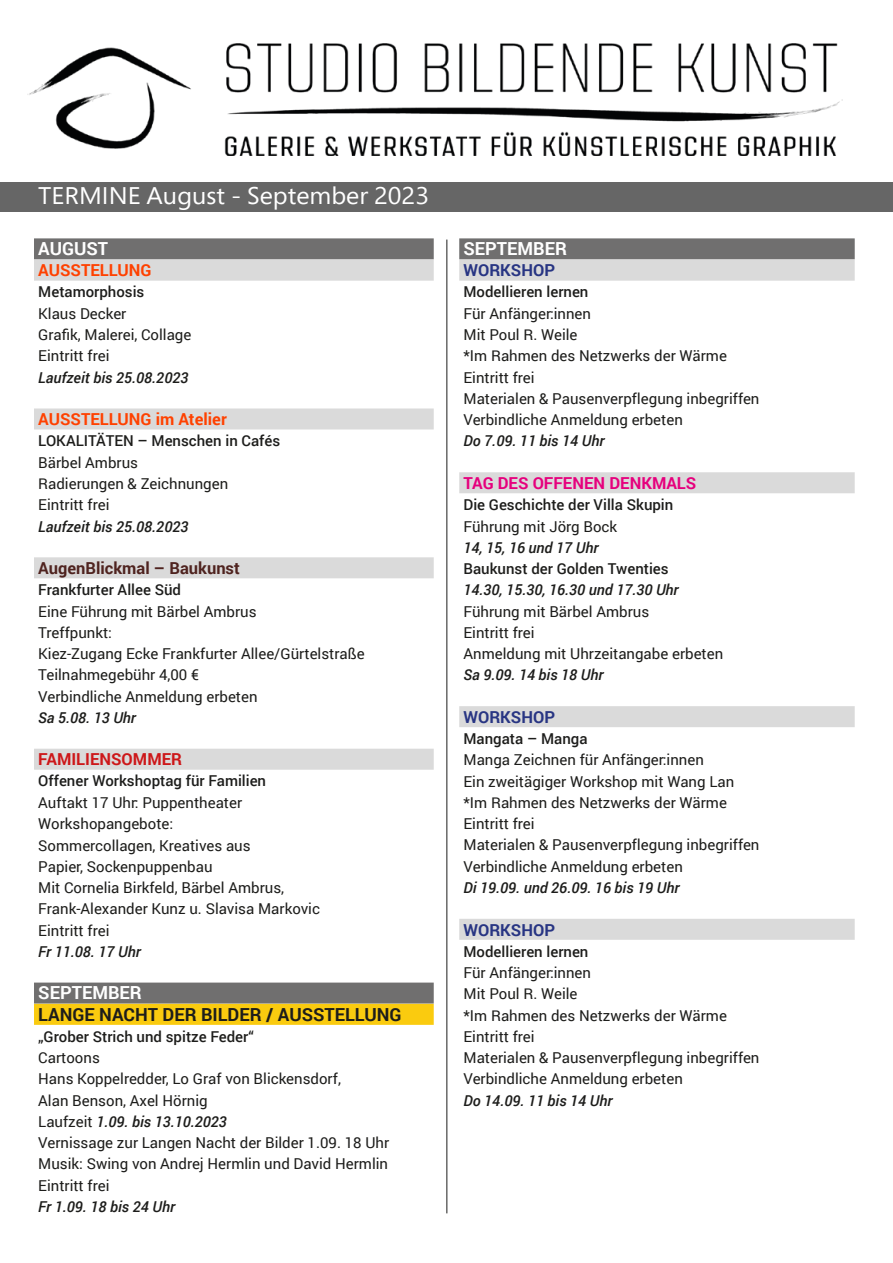
<style>
.page{position:relative;width:893px;height:1263px;background:#fff}
.page>*{position:absolute;margin:0;border:0;box-sizing:border-box;transform-origin:0 0}
.t1{font:24px "Segoe Pro";color:#fff;scale:1.06 1}
.t2{font:700 18px "Roboto";color:#1d1d1b}
.t3{font:700 18px "Roboto";color:#fff}
.t4{font:700 16.5px "Roboto";color:#ff4100}
.t5{font:700 16.5px "Roboto";color:#283583}
.t6{font:700 16.5px "Roboto";color:#4f231f}
.t7{font:700 16.5px "Roboto";color:#e6007d}
.t8{font:700 16.5px "Roboto";color:#cd1719}
.t9{font:15px/21.3px "Roboto";color:#1d1d1b}
.t10{font:500 15px "Roboto";color:#1d1d1b}
.t11{font:italic 500 15px "Roboto";color:#1d1d1b}
.s1{font-weight:500;font-style:italic}
</style>
<div class="page">
<div style="left:0;top:182px;width:893px;height:30px;background:#666"></div>
<img style="left:28px;top:44px;width:815px;height:111px">
<div style="left:34px;top:238px;width:400px;height:21px;background:#706f6f"></div>
<div style="left:34px;top:260px;width:400px;height:21px;background:#dadada"></div>
<div style="left:34px;top:408px;width:400px;height:21px;background:#dadada"></div>
<div style="left:34px;top:557px;width:400px;height:21px;background:#dadada"></div>
<div style="left:34px;top:749px;width:400px;height:21px;background:#dadada"></div>
<div style="left:34px;top:982px;width:400px;height:21px;background:#706f6f"></div>
<div style="left:34px;top:1004px;width:400px;height:21px;background:#facb0f"></div>
<div style="left:459px;top:238px;width:396px;height:21px;background:#706f6f"></div>
<div style="left:459px;top:260px;width:396px;height:21px;background:#dadada"></div>
<div style="left:459px;top:472px;width:396px;height:21px;background:#dadada"></div>
<div style="left:459px;top:706px;width:396px;height:21px;background:#dadada"></div>
<div style="left:459px;top:919px;width:396px;height:21px;background:#dadada"></div>
<hr style="left:446px;top:240px;width:1px;height:973px;background:#1d1d1b">
<h1 class="t1" style="left:38px;top:179px;width:370px">TERMINE August - September 2023</h1>
<p class="t3" style="left:38px;top:236px;width:71px">AUGUST</p>
<p class="t4" style="left:38px;top:259px;width:115px">AUSSTELLUNG</p>
<p class="t10" style="left:38px;top:281px;width:108px">Metamorphosis</p>
<p class="t9" style="left:38px;top:302px;width:155px">Klaus Decker<br>Grafik, Malerei, Collage<br>Eintritt frei</p>
<p class="t11" style="left:38px;top:367px;width:152px">Laufzeit bis 25.08.2023</p>
<p class="t4" style="left:38px;top:408px;width:190px">AUSSTELLUNG im Atelier</p>
<p class="t10" style="left:38px;top:430px;width:243px">LOKALITÄTEN – Menschen in Cafés</p>
<p class="t9" style="left:38px;top:451px;width:191px">Bärbel Ambrus<br>Radierungen &amp; Zeichnungen<br>Eintritt frei</p>
<p class="t11" style="left:38px;top:516px;width:152px">Laufzeit bis 25.08.2023</p>
<p class="t6" style="left:38px;top:557px;width:203px">AugenBlickmal – Baukunst</p>
<p class="t10" style="left:38px;top:579px;width:144px">Frankfurter Allee Süd</p>
<p class="t9" style="left:38px;top:600px;width:328px">Eine Führung mit Bärbel Ambrus<br>Treffpunkt:<br>Kiez-Zugang Ecke Frankfurter Allee/Gürtelstraße<br>Teilnahmegebühr 4,00 €<br>Verbindliche Anmeldung erbeten</p>
<p class="t11" style="left:38px;top:707px;width:99px">Sa 5.08. 13 Uhr</p>
<p class="t8" style="left:38px;top:748px;width:145px">FAMILIENSOMMER</p>
<p class="t10" style="left:38px;top:770px;width:229px">Offener Workshoptag für Familien</p>
<p class="t9" style="left:38px;top:791px;width:283px">Auftakt 17 Uhr: Puppentheater<br>Workshopangebote:<br>Sommercollagen, Kreatives aus<br>Papier, Sockenpuppenbau<br>Mit Cornelia Birkfeld, Bärbel Ambrus,<br>Frank-Alexander Kunz u. Slavisa Markovic<br>Eintritt frei</p>
<p class="t11" style="left:38px;top:941px;width:104px">Fr 11.08. 17 Uhr</p>
<p class="t3" style="left:38px;top:980px;width:105px">SEPTEMBER</p>
<p class="t2" style="left:38px;top:1001px;width:365px">LANGE NACHT DER BILDER / AUSSTELLUNG</p>
<p class="t10" style="left:38px;top:1026px;width:217px">„Grober Strich und spitze Feder“</p>
<p class="t9" style="left:38px;top:1046px;width:352px">Cartoons<br>Hans Koppelredder, Lo Graf von Blickensdorf,<br>Alan Benson, Axel Hörnig<br>Laufzeit <span class="s1">1.09. bis 13.10.2023<br></span>Vernissage zur Langen Nacht der Bilder 1.09. 18 Uhr<br>Musik: Swing von Andrej Hermlin und David Hermlin<br>Eintritt frei</p>
<p class="t11" style="left:38px;top:1196px;width:138px">Fr 1.09. 18 bis 24 Uhr</p>
<p class="t3" style="left:463px;top:236px;width:105px">SEPTEMBER</p>
<p class="t5" style="left:463px;top:259px;width:93px">WORKSHOP</p>
<p class="t10" style="left:463px;top:281px;width:126px">Modellieren lernen</p>
<p class="t9" style="left:463px;top:302px;width:297px">Für Anfänger:innen<br>Mit Poul R. Weile<br>*Im Rahmen des Netzwerks der Wärme<br>Eintritt frei<br>Materialen &amp; Pausenverpflegung inbegriffen<br>Verbindliche Anmeldung erbeten</p>
<p class="t11" style="left:463px;top:431px;width:142px">Do 7.09. 11 bis 14 Uhr</p>
<p class="t7" style="left:463px;top:471px;width:234px">TAG DES OFFENEN DENKMALS</p>
<p class="t10" style="left:463px;top:494px;width:211px">Die Geschichte der Villa Skupin</p>
<p class="t9" style="left:463px;top:515px;width:155px">Führung mit Jörg Bock</p>
<p class="t11" style="left:463px;top:537px;width:136px">14, 15, 16 und 17 Uhr</p>
<p class="t10" style="left:463px;top:558px;width:207px">Baukunst der Golden Twenties</p>
<p class="t11" style="left:463px;top:579px;width:217px">14.30, 15.30, 16.30 und 17.30 Uhr</p>
<p class="t9" style="left:463px;top:600px;width:261px">Führung mit Bärbel Ambrus<br>Eintritt frei<br>Anmeldung mit Uhrzeitangabe erbeten</p>
<p class="t11" style="left:463px;top:664px;width:142px">Sa 9.09. 14 bis 18 Uhr</p>
<p class="t5" style="left:463px;top:705px;width:93px">WORKSHOP</p>
<p class="t10" style="left:463px;top:728px;width:126px">Mangata – Manga</p>
<p class="t9" style="left:463px;top:749px;width:297px">Manga Zeichnen für Anfänger:innen<br>Ein zweitägiger Workshop mit Wang Lan *Im Rahmen des Netzwerks der Wärme Eintritt frei<br>Materialen &amp; Pausenverpflegung inbegriffen Verbindliche Anmeldung erbeten</p>
<p class="t11" style="left:463px;top:877px;width:218px">Di 19.09. und 26.09. 16 bis 19 Uhr</p>
<p class="t5" style="left:463px;top:918px;width:93px">WORKSHOP</p>
<p class="t10" style="left:463px;top:941px;width:126px">Modellieren lernen</p>
<p class="t9" style="left:463px;top:961px;width:297px">Für Anfänger:innen<br>Mit Poul R. Weile<br>*Im Rahmen des Netzwerks der Wärme<br>Eintritt frei<br>Materialen &amp; Pausenverpflegung inbegriffen<br>Verbindliche Anmeldung erbeten</p>
<p class="t11" style="left:463px;top:1090px;width:151px">Do 14.09. 11 bis 14 Uhr</p>
</div>
